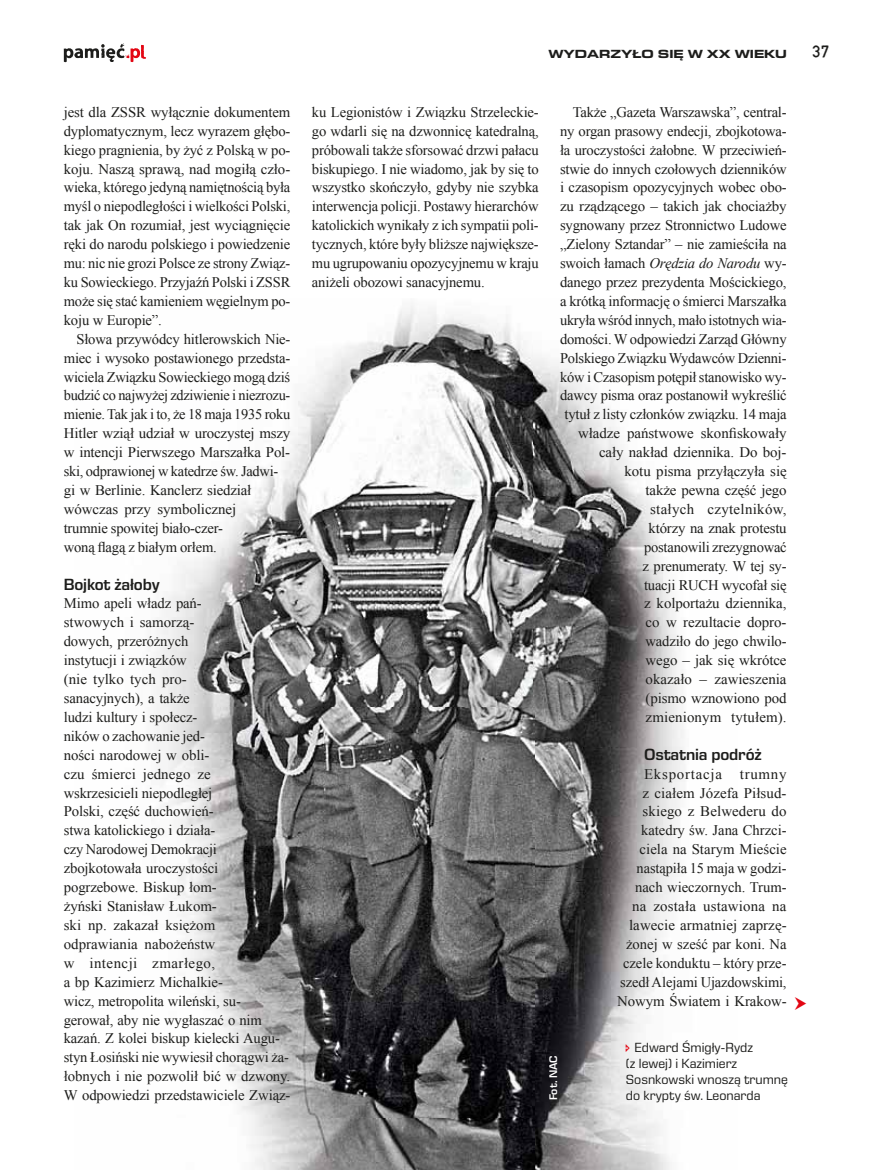
<style>
.page{position:relative;width:872px;height:1170px;background:#fff}
.page>*{position:absolute;margin:0;border:0;box-sizing:border-box;transform-origin:0 0}
.t1{font:600 16.5px "Eurostile Next LT Pro";letter-spacing:-.01em;color:#1d1d1b}
.t2{font:14.7px/18.9px "Times New Roman";letter-spacing:-.01em;color:#1d1d1b;text-align:justify}
.t3{font:13.5px/16.2px "Eurostile Next LT Pro";color:#1d1d1b}
.t4{font:700 expanded 12px "Eurostile Next LT Pro";color:#1d1d1b}
.t5{font:12px "Copystruct Normal";color:#1d1d1b}
.t6{font:600 11.25px "Eurostile Next LT Pro";letter-spacing:-.005em;color:#fff}
.s1{font-style:italic}
</style>
<div class="page">
<img style="left:156px;top:305px;width:529px;height:864px">
<svg style="left:64px;top:43px;width:82px;height:19px"></svg>
<svg style="left:626px;top:1043px;width:4px;height:8px"></svg>
<p class="t2" style="left:64px;top:102px;width:228px">jest dla ZSSR wyłącznie dokumentem dyplomatycznym, lecz wyrazem głębo&shy;kiego pragnienia, by żyć z Polską w po&shy;koju. Naszą sprawą, nad mogiłą czło&shy;wieka, którego jedyną namiętnością była myśl o niepodległości i wielkości Polski, tak jak On rozumiał, jest wyciągnięcie ręki do narodu polskiego i powiedzenie mu: nic nie grozi Polsce ze strony Związ&shy;ku Sowieckiego. Przyjaźń Polski i ZSSR może się stać kamieniem węgielnym po&shy;koju w Europie”.</p>
<p class="t2" style="left:64px;top:329px;width:228px;text-align:left;text-indent:13px">Słowa przywódcy hitlerowskich Nie&shy;miec i wysoko postawionego przedsta&shy;wiciela Związku Sowieckiego mogą dziś budzić co najwyżej zdziwienie i niezrozu&shy;mienie. Tak jak i to, że 18 maja 1935 roku Hitler wziął udział w uroczystej mszy w intencji Pierwszego Marszałka Pol&shy;ski, odprawionej w katedrze św. Jadwi&shy;gi w Berlinie. Kanclerz siedział wówczas przy symbolicznej<br>trumnie spowitej biało-czer-<br>woną flagą z białym orłem.</p>
<p class="t1" style="left:64px;top:574px;width:97px">Bojkot żałoby</p>
<p class="t2" style="left:64px;top:594px;width:228px;text-align:left">Mimo apeli władz pań-<br>stwowych i samorzą-<br>dowych, przeróżnych<br>instytucji i związków<br>(nie tylko tych pro-<br>sanacyjnych), a także<br>ludzi kultury i społecz-<br>ników o zachowanie jed-<br>ności narodowej w obli-<br>czu śmierci jednego ze<br>wskrzesicieli niepodległej<br>Polski, część duchowień-<br>stwa katolickiego i działa-<br>czy Narodowej Demokracji zbojkotowała uroczystości pogrzebowe. Biskup łom-<br>żyński Stanisław Łukom-<br>ski np. zakazał księżom odprawiania nabożeństw<br>w intencji zmarłego,<br>a bp Kazimierz Michalkie-<br>wicz, metropolita wileński, su&shy;gerował, aby nie wygłaszać o nim kazań. Z kolei biskup kielecki Augu&shy;styn Łosiński nie wywiesił chorągwi ża&shy;łobnych i nie pozwolił bić w dzwony.<br>W odpowiedzi przedstawiciele Związ-</p>
<p class="t4" style="left:548px;top:47px;width:240px">WYDARZYŁO SIĘ W XX WIEKU</p>
<p class="t5" style="left:812px;top:44px;width:19px">37</p>
<p class="t2" style="left:312px;top:102px;width:228px">ku Legionistów i Związku Strzeleckie&shy;go wdarli się na dzwonnicę katedralną, próbowali także sforsować drzwi pałacu biskupiego. I nie wiadomo, jak by się to wszystko skończyło, gdyby nie szybka interwencja policji. Postawy hierarchów katolickich wynikały z ich sympatii poli&shy;tycznych, które były bliższe największe&shy;mu ugrupowaniu opozycyjnemu w kraju aniżeli obozowi sanacyjnemu.</p>
<p class="t2" style="left:560px;top:102px;width:228px;text-align:right">Także „Gazeta Warszawska”, central&shy;ny organ prasowy endecji, zbojkotowa&shy;ła uroczystości żałobne. W przeciwień&shy;stwie do innych czołowych dzienników i czasopism opozycyjnych wobec obo&shy;zu rządzącego – takich jak chociażby sygnowany przez Stronnictwo Ludowe „Zielony Sztandar” – nie zamieściła na swoich łamach <span class="s1">Orędzia do Narodu</span> wy&shy;danego przez prezydenta Mościckiego, a krótką informację o śmierci Marszałka ukryła wśród innych, mało istotnych wia&shy;domości. W odpowiedzi Zarząd Główny<br>Polskiego Związku Wydawców Dzienni&shy;ków i Czasopism potępił stanowisko wy&shy;dawcy pisma oraz postanowił wykreślić tytuł z listy członków związku. 14 maja władze państwowe skonfiskowały cały nakład dziennika. Do boj-<br>kotu pisma przyłączyła się<br>także pewna część jego<br>stałych czytelników,<br>którzy na znak protestu<br>postanowili zrezygnować<br>z prenumeraty. W tej sy-<br>tuacji RUCH wycofał się<br>z kolportażu dziennika,<br>co w rezultacie dopro-<br>wadziło do jego chwilo-<br>wego – jak się wkrótce<br>okazało – zawieszenia<br>(pismo wznowiono pod<br>zmienionym tytułem).</p>
<p class="t1" style="left:644px;top:745px;width:119px">Ostatnia podróż</p>
<p class="t2" style="left:617px;top:764px;width:171px;text-align:right">Eksportacja trumny<br>z ciałem Józefa Piłsud&shy;skiego z Belwederu do katedry św. Jana Chrzci&shy;ciela na Starym Mieście nastąpiła 15 maja w godzi&shy;nach wieczornych. Trum-<br>na została ustawiona na lawecie armatniej zaprzę&shy;żonej w sześć par koni. Na czele konduktu – który prze&shy;szedł Alejami Ujazdowskimi,<br>Nowym Światem i Krakow-</p>
<p class="t3" style="left:626px;top:1039px;width:164px;text-indent:9px">Edward Śmigły-Rydz<br>(z lewej) i Kazimierz<br>Sosnkowski wnoszą trumnę</p>
<p class="t6" style="left:547px;top:1100px;width:47px;rotate:-90deg">Fot. NAC</p>
<p class="t3" style="left:626px;top:1087px;width:136px">do krypty św. Leonarda</p>
</div>
